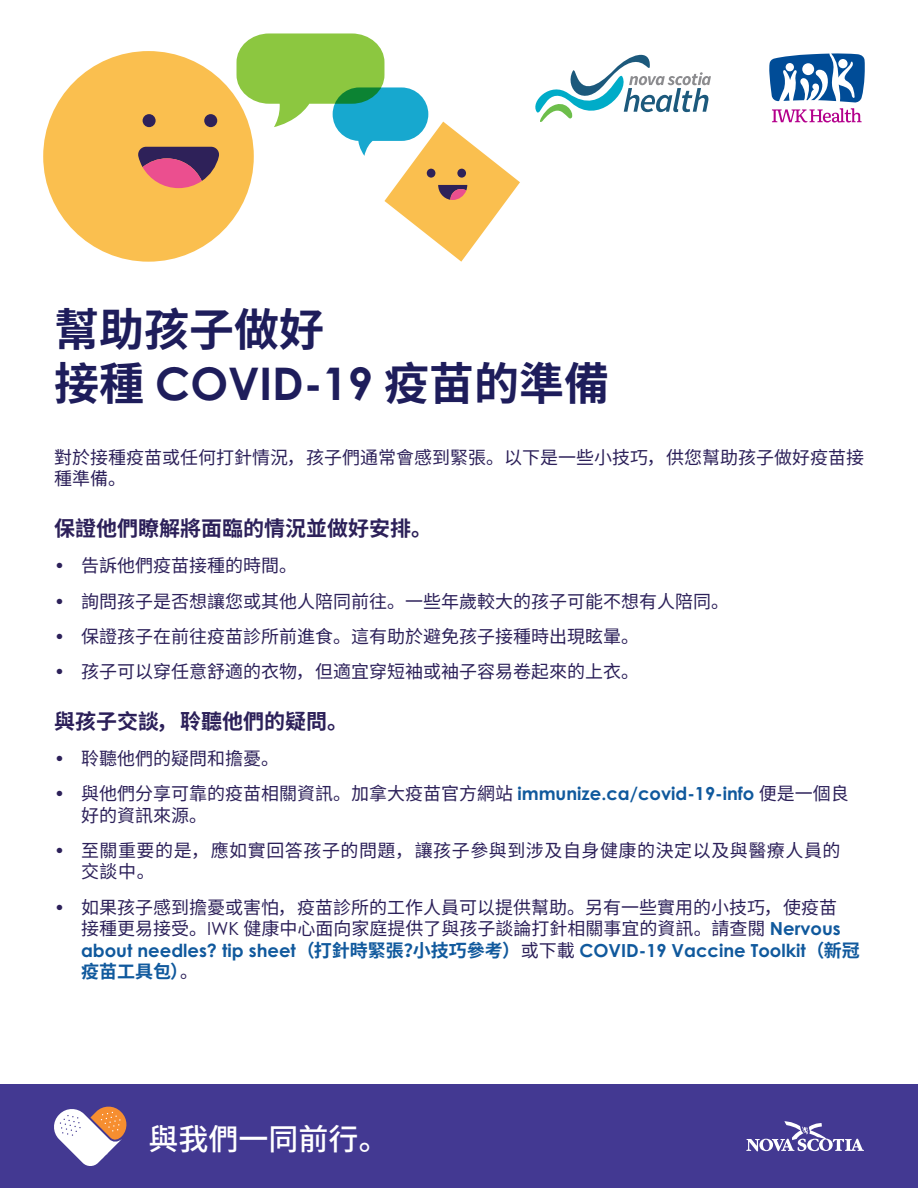
<style>
.page{position:relative;width:918px;height:1188px;background:#fff}
.page>*{position:absolute;margin:0;border:0;box-sizing:border-box;transform-origin:0 0}
.t1{font:700 45px/54px "Source Han Sans CN";color:#1e1d5b}
.t2{font:500 30px "Source Han Sans CN";color:#fff}
.t3{font:700 21px "Source Han Sans CN";color:#2c2059}
.Body{font:18px/21.6px "Source Han Sans CN";color:#2c2059}
.Body-2{font:18px/21.6px "Source Han Sans CN";letter-spacing:.03em;color:#2c2059}
.s1{font-family:"Century Gothic Pro"}
.s2{font-family:"Century Gothic Pro";font-weight:700;color:#10599d}
.s3{font-weight:700;color:#10599d}
</style>
<div class="page">
<div style="left:0;top:1084px;width:918px;height:104px;background:#433992"></div>
<svg style="left:746px;top:1121px;width:118px;height:30px"></svg>
<svg style="left:54px;top:1106px;width:73px;height:60px"></svg>
<svg style="left:535px;top:55px;width:176px;height:67px"></svg>
<svg style="left:769px;top:53px;width:96px;height:70px"></svg>
<div style="left:43px;top:51px;width:211px;height:211px;background:#fabf4f;border-radius:50%"></div>
<svg style="left:138px;top:147px;width:81px;height:41px"></svg>
<div style="left:143px;top:114px;width:13px;height:13px;background:#2e2159;border-radius:50%"></div>
<div style="left:204px;top:114px;width:13px;height:13px;background:#2e2159;border-radius:50%"></div>
<svg style="left:237px;top:33px;width:283px;height:229px"></svg>
<p class="t1" style="left:54px;top:303px;width:557px">幫助孩子做好<br>接種 <span class="s1">COVID-19</span> 疫苗的準備</p>
<p class="Body" style="left:54px;top:447px;width:811px">對於接種疫苗或任何打針情況，孩子們通常會感到緊張。以下是一些小技巧，供您幫助孩子做好疫苗接種準備。</p>
<p class="t3" style="left:54px;top:517px;width:380px">保證他們瞭解將面臨的情況並做好安排。</p>
<p class="Body" style="left:54px;top:555px;width:245px"><span class="s1">•</span> 告訴他們疫苗接種的時間。</p>
<p class="Body" style="left:54px;top:591px;width:677px"><span class="s1">•</span> 詢問孩子是否想讓您或其他人陪同前往。一些年歲較大的孩子可能不想有人陪同。</p>
<p class="Body" style="left:54px;top:626px;width:587px"><span class="s1">•</span> 保證孩子在前往疫苗診所前進食。這有助於避免孩子接種時出現眩暈。</p>
<p class="Body" style="left:54px;top:661px;width:587px"><span class="s1">•</span> 孩子可以穿任意舒適的衣物，但適宜穿短袖或袖子容易卷起來的上衣。</p>
<p class="t3" style="left:54px;top:709px;width:296px">與孩子交談，聆聽他們的疑問。</p>
<p class="Body" style="left:54px;top:748px;width:227px"><span class="s1">•</span> 聆聽他們的疑問和擔憂。</p>
<p class="Body" style="left:81px;top:783px;width:769px;text-indent:-27px"><span class="s1">•</span> 與他們分享可靠的疫苗相關資訊。加拿大疫苗官方網站 <span class="s2">immunize.ca/covid-19-info</span> 便是一個良好的資訊來源。</p>
<p class="Body-2" style="left:81px;top:840px;width:761px;text-indent:-27px"><span class="s1">•</span> 至關重要的是，應如實回答孩子的問題，讓孩子參與到涉及自身健康的決定以及與醫療人員的交談中。</p>
<p class="Body" style="left:81px;top:897px;width:780px;text-indent:-27px"><span class="s1">•</span> 如果孩子感到擔憂或害怕，疫苗診所的工作人員可以提供幫助。另有一些實用的小技巧，使疫苗<br>接種更易接受。<span class="s1">IWK</span> 健康中心面向家庭提供了與孩子談論打針相關事宜的資訊。請查閱 <span class="s2">Nervous about needles? tip sheet</span><span class="s3">（打針時緊張？小技巧參考）</span>或下載 <span class="s2">COVID-19 Vaccine Toolkit</span><span class="s3">（新冠疫苗工具包）</span>。</p>
<p class="t2" style="left:148px;top:1122px;width:242px">與我們一同前行。</p>
</div>
